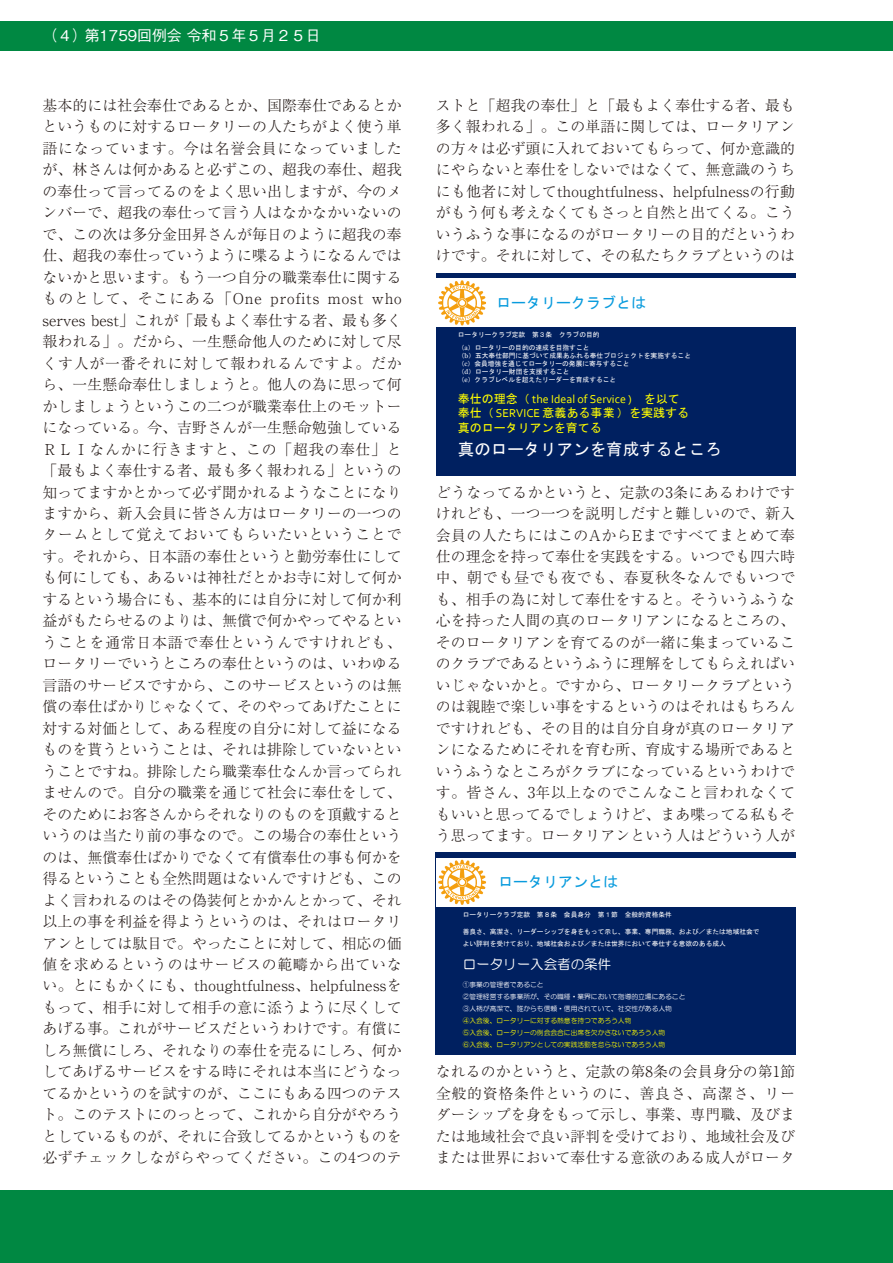
<style>
.page{position:relative;width:893px;height:1263px;background:#fff}
.page>*{position:absolute;margin:0;border:0;box-sizing:border-box;transform-origin:0 0}
.t1{font:16.5px "MS Gothic";color:#fff}
.t2{font:15px "MS Gothic";color:#099bdd}
.t3{font:300 14.85px/21.5px "Ryumin Pro";letter-spacing:.005em;color:#221815;text-align:justify}
.t4{font:500 14.85px "Gothic BBB Pro";color:#fff}
.t5{font:300 14.85px "Ryumin Pro";letter-spacing:.065em;color:#221815}
.t6{font:13.5px "HG Maru Gothic MPRO";color:#fff}
.t7{font:12px/14.4px "MS Gothic";color:#ff0}
.t8{font:12px "Corbel";color:#ff0}
.t9{font:6.75px/8.1px "MS Gothic";color:#fff}
.t10{font:6.75px/12.1px "HG Maru Gothic MPRO";color:#ff0}
.t11{font:6.75px/12.1px "HG Maru Gothic MPRO";color:#fff}
.s1{font-family:"Georgia"}
.s2{font-family:"MS Gothic"}
.s3{font-family:"Corbel"}
</style>
<div class="page">
<div style="left:0;top:1191px;width:893px;height:72px;background:#008842"></div>
<div style="left:0;top:21px;width:893px;height:30px;background:#008842"></div>
<div style="left:436px;top:273px;width:359px;height:203px;background:#002060"></div>
<div style="left:436px;top:278px;width:359px;height:49px;background:#fff"></div>
<svg style="left:438px;top:280px;width:48px;height:45px"></svg>
<div style="left:435px;top:853px;width:360px;height:202px;background:#002060"></div>
<div style="left:435px;top:858px;width:360px;height:48px;background:#fff"></div>
<svg style="left:438px;top:860px;width:48px;height:45px"></svg>
<p class="t4" style="left:43px;top:24px;width:46px">)４(</p>
<p class="t4" style="left:85px;top:24px;width:237px">第1759回例会令和５年５月２５日</p>
<p class="t3" style="left:43px;top:93px;width:361px;text-align:right">基本的には社会奉仕であるとか、国際奉仕であるとかというものに対するロータリーの人たちがよく使う単語になっています。今は名誉会員になっていましたが、林さんは何かあると必ずこの、超我の奉仕、超我の奉仕って言ってるのをよく思い出しますが、今のメンバーで、超我の奉仕って言う人はなかなかいないので、この次は多分金田昇さんが毎日のように超我の奉仕、超我の奉仕っていうように喋るようになるんではないかと思います。もう一つ自分の職業奉仕に関するwho</p>
<p class="t3" style="left:43px;top:287px;width:361px;text-align:left">ものとして、そこにある「One<br>serves best」これが「最もよく奉仕する者、最も多く報われる」。だから、一生懸命他人のために対して尽くす人が一番それに対して報われるんですよ。だから、一生懸命奉仕しましょうと。他人の為に思って何かしましょうというこの二つが職業奉仕上のモットーになっている。今、吉野さんが一生懸命勉強している<br>ＲＬＩなんかに行きますと、この「超我の奉仕」と「最もよく奉仕する者、最も多く報われる」というの知ってますかとかって必ず聞かれるようなことになりますから、新入会員に皆さん方はロータリーの一つのタームとして覚えておいてもらいたいということです。それから、日本語の奉仕というと勤労奉仕にしても何にしても、あるいは神社だとかお寺に対して何かするという場合にも、基本的には自分に対して何か利益がもたらせるのよりは、無償で何かやってやるということを通常日本語で奉仕というんですけれども、ロータリーでいうところの奉仕というのは、いわゆる言語のサービスですから、このサービスというのは無償の奉仕ばかりじゃなくて、そのやってあげたことに対する対価として、ある程度の自分に対して益になるものを貰うということは、それは排除していないということですね。排除したら職業奉仕なんか言ってられませんので。自分の職業を通じて社会に奉仕をして、そのためにお客さんからそれなりのものを頂戴するというのは当たり前の事なので。この場合の奉仕というのは、無償奉仕ばかりでなくて有償奉仕の事も何かを得るということも全然問題はないんですけども、このよく言われるのはその偽装何とかかんとかって、それ以上の事を利益を得ようというのは、それはロータリアンとしては駄目で。やったことに対して、相応の価値を求めるというのはサービスの範疇から出ていない。とにもかくにも、thoughtfulness、helpfulnessをもって、相手に対して相手の意に添うように尽くしてあげる事。これがサービスだというわけです。有償にしろ無償にしろ、それなりの奉仕を売るにしろ、何かしてあげるサービスをする時にそれは本当にどうなってるかというのを試すのが、ここにもある四つのテスト。このテストにのっとって、これから自分がやろうとしているものが、それに合致してるかというものを必ずチェックしながらやってください。この4つのテ</p>
<p class="t5" style="left:270px;top:287px;width:50px">profits</p>
<p class="t3" style="left:328px;top:287px;width:37px">most</p>
<p class="t3" style="left:436px;top:94px;width:361px">ストと「超我の奉仕」と「最もよく奉仕する者、最も多く報われる」。この単語に関しては、ロータリアンの方々は必ず頭に入れておいてもらって、何か意識的にやらないと奉仕をしないではなくて、無意識のうちにも他者に対してthoughtfulness、helpfulnessの行動がもう何も考えなくてもさっと自然と出てくる。こういうふうな事になるのがロータリーの目的だというわけです。それに対して、その私たちクラブというのは</p>
<p class="t2" style="left:496px;top:295px;width:152px">ロータリークラブとは</p>
<p class="t9" style="left:559px;top:331px;width:42px">クラブの目的</p>
<p class="t9" style="left:458px;top:329px;width:133px;line-height:12.3px">ロータリークラブ定款<br>（）<span class="s1">a</span> ロータリーの目的の達成を目指すこと</p>
<p class="t9" style="left:458px;top:351px;width:235px">（）<span class="s1">b</span> 五大奉仕部門に基づいて成果あふれる奉仕プロジェクトを実施すること（）<span class="s1">c</span> 会員増強を通じてロータリーの発展に寄与すること<br>（）<span class="s1">d</span> ロータリー財団を支援すること<br>（）<span class="s1">e</span> クラブレベルを超えたリーダーを育成すること</p>
<p class="t7" style="left:644px;top:391px;width:38px">を以て</p>
<p class="t9" style="left:532px;top:331px;width:22px">第３条</p>
<p class="t8" style="left:458px;top:392px;width:176px"><span class="s2">奉仕の理念（</span> the Ideal of Service )</p>
<p class="t7" style="left:458px;top:406px;width:233px">奉仕（ <span class="s3">SERVICE</span> 意義ある事業）を実践する真のロータリアンを育てる</p>
<p class="t1" style="left:458px;top:440px;width:265px">真のロータリアンを育成するところ</p>
<p class="t3" style="left:436px;top:480px;width:361px">どうなってるかというと、定款の3条にあるわけですけれども、一つ一つを説明しだすと難しいので、新入会員の人たちにはこのAからEまですべてまとめて奉仕の理念を持って奉仕を実践をする。いつでも四六時中、朝でも昼でも夜でも、春夏秋冬なんでもいつでも、相手の為に対して奉仕をすると。そういうふうな心を持った人間の真のロータリアンになるところの、そのロータリアンを育てるのが一緒に集まっているこのクラブであるというふうに理解をしてもらえればいいじゃないかと。ですから、ロータリークラブというのは親睦で楽しい事をするというのはそれはもちろんですけれども、その目的は自分自身が真のロータリアンになるためにそれを育む所、育成する場所であるというふうなところがクラブになっているというわけです。皆さん、3年以上なのでこんなこと言われなくてもいいと思ってるでしょうけど、まあ喋ってる私もそう思ってます。ロータリアンという人はどういう人が</p>
<p class="t2" style="left:498px;top:874px;width:122px">ロータリアンとは</p>
<p class="t9" style="left:463px;top:911px;width:69px">ロータリークラブ定款</p>
<p class="t9" style="left:463px;top:925px;width:298px;line-height:12.1px">善良さ、高潔さ、リーダーシップを身をもって示し、事業、専門職務、および／または地域社会でよい評判を受けており、地域社会および／または世界において奉仕する意欲のある成人</p>
<p class="t6" style="left:463px;top:957px;width:150px">ロータリー入会者の条件</p>
<p class="t11" style="left:463px;top:978px;width:224px">①事業の管理者であること<br>②管理経営する事業所が、その職種・業界において指導的立場にあること<br>③人柄が高潔で、誰からも信頼・信用されていて、社交性がある人物</p>
<p class="t10" style="left:463px;top:1014px;width:204px">④入会後、ロータリーに対する熱意を持つであろう人物<br>⑤入会後、ロータリーの例会会合に出席を欠かさないであろう人物<br>⑥入会後、ロータリアンとしての実践活動を怠らないであろう人物</p>
<p class="t9" style="left:537px;top:911px;width:22px">第８条</p>
<p class="t9" style="left:625px;top:911px;width:49px">全般的資格条件</p>
<p class="t9" style="left:564px;top:911px;width:28px">会員身分</p>
<p class="t9" style="left:598px;top:911px;width:22px">第１節</p>
<p class="t3" style="left:436px;top:1060px;width:361px">なれるのかというと、定款の第8条の会員身分の第節1全般的資格条件というのに、善良さ、高潔さ、リーダーシップを身をもって示し、事業、専門職、及びまたは地域社会で良い評判を受けており、地域社会及びまたは世界において奉仕する意欲のある成人がロータ</p>
</div>
